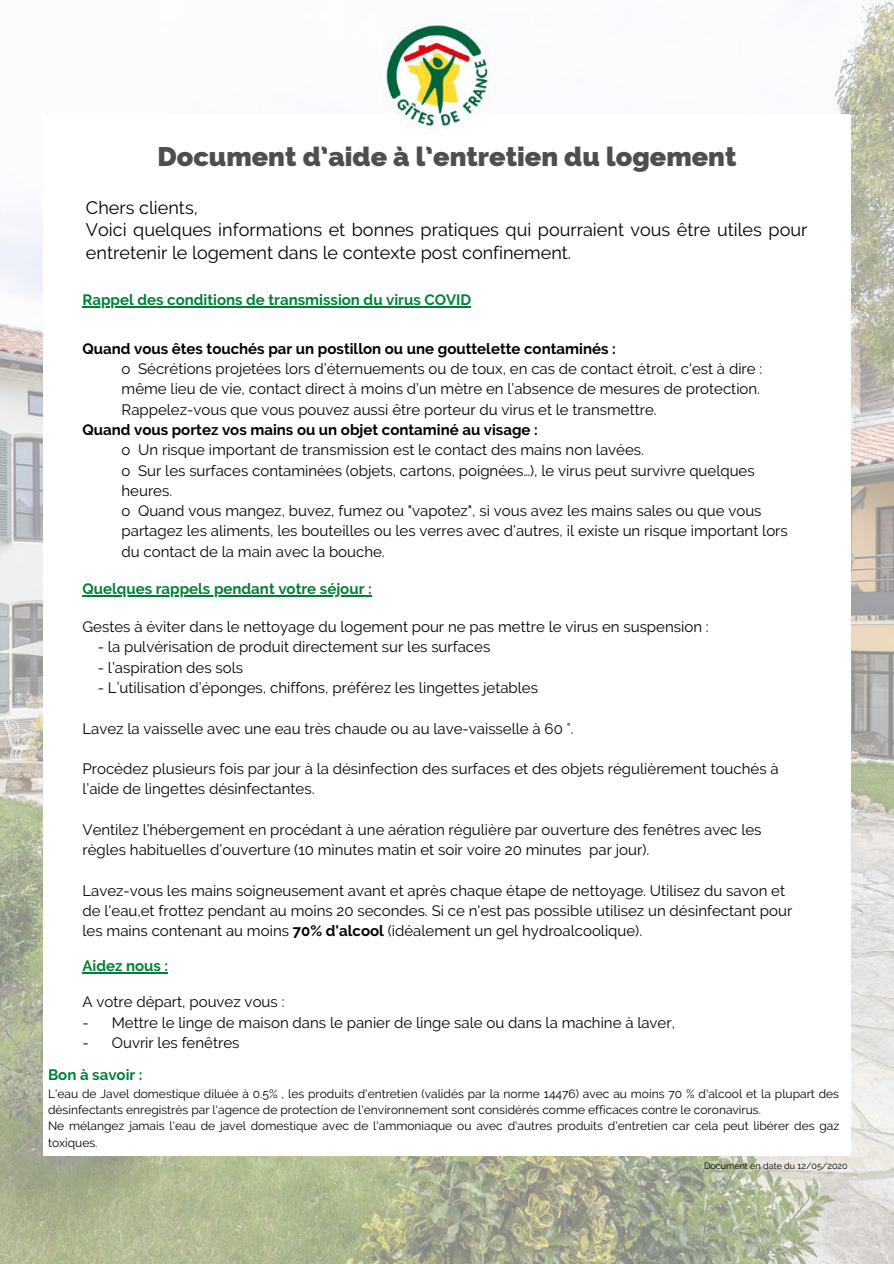
<style>
.page{position:relative;width:894px;height:1264px;background:#fff}
.page>*{position:absolute;margin:0;border:0;box-sizing:border-box;transform-origin:0 0}
.t1{font:800 27px "Raleway";color:#4e4e4e}
.t2{font:18px/22.5px "Raleway";color:#000}
.t3{font:16.5px "Raleway";color:#4e4e4e}
.t4{font:15px/20.2px "Raleway";color:#000}
.t5{font:700 15px "Raleway";color:#000}
.t6{font:700 15px "Raleway";color:#008037}
.t7{font:12px/16.4px "Raleway";color:#000}
.t8{font:9px "Raleway";color:#000}
.s1{font-weight:700}
</style>
<div class="page">
<img style="left:0;top:0;width:893px;height:1263px">
<div style="left:44px;top:183px;width:806px;height:912px;background:#fff"></div>
<div style="left:44px;top:114px;width:806px;height:69px;background:#fff"></div>
<div style="left:44px;top:1095px;width:806px;height:61px;background:#fff"></div>
<img style="left:370px;top:10px;width:132px;height:121px">
<hr style="left:82px;top:306px;width:389px;height:2px;background:#008037">
<hr style="left:82px;top:595px;width:289px;height:1px;background:#008037">
<hr style="left:82px;top:972px;width:86px;height:1px;background:#008037">
<h1 class="t1" style="left:157px;top:141px;width:580px">Document d’aide à l’entretien du logement</h1>
<p class="t2" style="left:86px;top:196px;width:722px">Chers clients,<br>Voici quelques informations et bonnes pratiques qui pourraient vous être utiles pour entretenir le logement dans le contexte post confinement.</p>
<p class="t6" style="left:82px;top:291px;width:390px">Rappel des conditions de transmission du virus COVID</p>
<p class="t5" style="left:82px;top:340px;width:534px">Quand vous êtes touchés par un postillon ou une gouttelette contaminés :</p>
<p class="t4" style="left:121px;top:359px;width:642px">o Sécrétions projetées lors d’éternuements ou de toux, en cas de contact étroit, c'est à dire : même lieu de vie, contact direct à moins d’un mètre en l’absence de mesures de protection.<br>Rappelez-vous que vous pouvez aussi être porteur du virus et le transmettre.</p>
<p class="t5" style="left:82px;top:421px;width:457px">Quand vous portez vos mains ou un objet contaminé au visage :</p>
<p class="t4" style="left:121px;top:440px;width:667px">o Un risque important de transmission est le contact des mains non lavées.<br>o Sur les surfaces contaminées (objets, cartons, poignées…), le virus peut survivre quelques heures.<br>o Quand vous mangez, buvez, fumez ou "vapotez", si vous avez les mains sales ou que vous partagez les aliments, les bouteilles ou les verres avec d’autres, il existe un risque important lors du contact de la main avec la bouche.</p>
<p class="t6" style="left:82px;top:579px;width:291px">Quelques rappels pendant votre séjour :</p>
<p class="t4" style="left:82px;top:616px;width:627px">Gestes à éviter dans le nettoyage du logement pour ne pas mettre le virus en suspension :</p>
<p class="t4" style="left:98px;top:637px;width:394px">- la pulvérisation de produit directement sur les surfaces</p>
<p class="t4" style="left:98px;top:657px;width:147px">- l’aspiration des sols</p>
<p class="t4" style="left:98px;top:677px;width:441px">- L’utilisation d’éponges, chiffons, préférez les lingettes jetables</p>
<p class="t4" style="left:82px;top:718px;width:492px">Lavez la vaisselle avec une eau très chaude ou au lave-vaisselle à 60 °.</p>
<p class="t4" style="left:82px;top:758px;width:697px">Procédez plusieurs fois par jour à la désinfection des surfaces et des objets régulièrement touchés à l’aide de lingettes désinfectantes.</p>
<p class="t4" style="left:82px;top:819px;width:680px">Ventilez l’hébergement en procédant à une aération régulière par ouverture des fenêtres avec les règles habituelles d’ouverture (10 minutes matin et soir voire 20 minutes par jour).</p>
<p class="t4" style="left:82px;top:880px;width:711px">Lavez-vous les mains soigneusement avant et après chaque étape de nettoyage. Utilisez du savon et de l'eau,et frottez pendant au moins 20 secondes. Si ce n'est pas possible utilisez un désinfectant pour les mains contenant au moins <span class="s1">70% d'alcool</span> (idéalement un gel hydroalcoolique).</p>
<p class="t6" style="left:82px;top:957px;width:87px">Aidez nous :</p>
<p class="t4" style="left:82px;top:991px;width:203px">A votre départ, pouvez vous :</p>
<p class="t4" style="left:82px;top:1012px;width:594px">- Mettre le linge de maison dans le panier de linge sale ou dans la machine à laver,</p>
<p class="t4" style="left:82px;top:1032px;width:158px">- Ouvrir les fenêtres</p>
<p class="t6" style="left:48px;top:1065px;width:96px">Bon à savoir :</p>
<p class="t7" style="left:48px;top:1085px;width:792px">L'eau de Javel domestique diluée à 0.5% , les produits d'entretien (validés par la norme 14476) avec au moins 70 % d'alcool et la plupart des désinfectants enregistrés par l'agence de protection de l'environnement sont considérés comme efficaces contre le coronavirus.<br>Ne mélangez jamais l'eau de javel domestique avec de l'ammoniaque ou avec d'autres produits d'entretien car cela peut libérer des gaz toxiques.</p>
<p class="t8" style="left:703px;top:1160px;width:145px">Document en date du 12/05/2020</p>
<p class="t3" style="left:230px;top:919px;width:5px">.</p>
</div>
